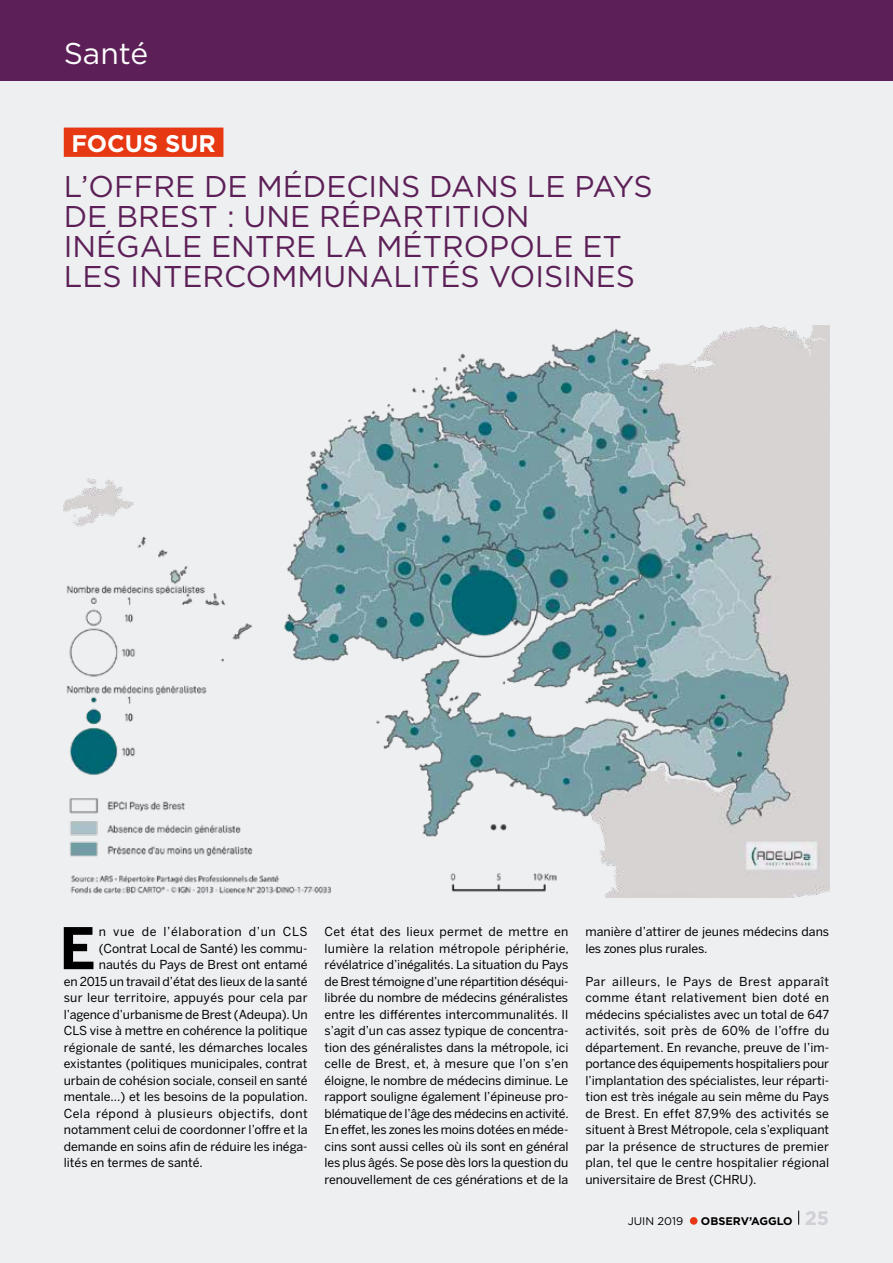
<style>
.page{position:relative;width:893px;height:1263px;background:#eeeff1}
.page>*{position:absolute;margin:0;border:0;box-sizing:border-box;transform-origin:0 0}
.t1{font:700 56.85px "Benton Sans";color:#000}
.t2{font:30px/30px "Gotham";color:#5c1f57}
.t3{font:30px "Gotham";color:#fff}
.t4{font:700 24px "Gotham";letter-spacing:-.005em;color:#fff}
.t5{font:12.3px/16.5px "Benton Sans";color:#000;text-align:justify}
.t6{font:12.3px "Benton Sans";letter-spacing:.02em;color:#000}
.t7{font:12.3px "Benton Sans";letter-spacing:.035em;color:#000}
.t8{font:12.3px "Benton Sans";letter-spacing:.05em;color:#000}
.t9{font:700 11.1px "Gotham";color:#000}
.t10{font:11.1px "Gotham";color:#000}
.s1{font-size:19.5px;color:#d0d0d6}
</style>
<div class="page">
<div style="left:690px;top:1217px;width:8px;height:8px;background:#e63812;border-radius:50%"></div>
<svg style="left:798px;top:1211px;width:1px;height:14px"></svg>
<div style="left:64px;top:128px;width:159px;height:29px;background:#e63812"></div>
<img style="left:64px;top:326px;width:765px;height:572px">
<div style="left:0;top:0;width:893px;height:81px;background:#5c1f57"></div>
<h2 class="t3" style="left:64px;top:34px;width:86px">Santé</h2>
<h3 class="t4" style="left:71px;top:127px;width:146px">FOCUS SUR</h3>
<h2 class="t2" style="left:64px;top:170px;width:590px">L’OFFRE DE MÉDECINS DANS LE PAYS<br>DE BREST : UNE RÉPARTITION<br>INÉGALE ENTRE LA MÉTROPOLE ET<br>LES INTERCOMMUNALITÉS VOISINES</h2>
<h1 class="t1" style="left:59px;top:914px;width:38px">E</h1>
<p class="t8" style="left:99px;top:924px;width:210px">n vue de l’élaboration d’un CLS</p>
<p class="t5" style="left:99px;top:940px;width:210px">(Contrat Local de Santé) les commu-</p>
<p class="t5" style="left:99px;top:956px;width:210px">nautés du Pays de Brest ont entamé</p>
<p class="t5" style="left:64px;top:973px;width:245px">en 2015 un travail d’état des lieux de la santé</p>
<p class="t6" style="left:64px;top:990px;width:245px">sur leur territoire, appuyés pour cela par</p>
<p class="t5" style="left:64px;top:1006px;width:245px">l’agence d’urbanisme de Brest (Adeupa). Un</p>
<p class="t5" style="left:64px;top:1022px;width:245px">CLS vise à mettre en cohérence la politique</p>
<p class="t5" style="left:64px;top:1039px;width:245px">régionale de santé, les démarches locales</p>
<p class="t5" style="left:64px;top:1055px;width:245px">existantes (politiques municipales, contrat</p>
<p class="t5" style="left:64px;top:1072px;width:245px">urbain de cohésion sociale, conseil en santé</p>
<p class="t5" style="left:64px;top:1088px;width:246px">mentale...) et les besoins de la population.</p>
<p class="t7" style="left:64px;top:1106px;width:245px">Cela répond à plusieurs objectifs, dont</p>
<p class="t5" style="left:64px;top:1121px;width:245px">notamment celui de coordonner l’offre et la</p>
<p class="t5" style="left:64px;top:1138px;width:245px">demande en soins afin de réduire les inéga-</p>
<p class="t5" style="left:64px;top:1154px;width:141px">lités en termes de santé.</p>
<p class="t5" style="left:325px;top:923px;width:246px">Cet état des lieux permet de mettre en lumière la relation métropole périphérie, révélatrice d’inégalités. La situation du Pays de Brest témoigne d’une répartition déséqui&shy;librée du nombre de médecins généralistes entre les différentes intercommunalités. Il s’agit d’un cas assez typique de concentra&shy;tion des généralistes dans la métropole, ici celle de Brest, et, à mesure que l’on s’en éloigne, le nombre de médecins diminue. Le rapport souligne également l’épineuse pro&shy;blématique de l’âge des médecins en activité.<br>En effet, les zones les moins dotées en méde&shy;cins sont aussi celles où ils sont en général les plus âgés. Se pose dès lors la question du renouvellement de ces générations et de la</p>
<p class="t5" style="left:585px;top:923px;width:245px">manière d’attirer de jeunes médecins dans les zones plus rurales.</p>
<p class="t5" style="left:585px;top:973px;width:245px">Par ailleurs, le Pays de Brest apparaît comme étant relativement bien doté en médecins spécialistes avec un total de 647 activités, soit près de 60% de l’offre du département. En revanche, preuve de l’im&shy;portance des équipements hospitaliers pour l’implantation des spécialistes, leur réparti&shy;tion est très inégale au sein même du Pays de Brest. En effet 87,9% des activités se situent à Brest Métropole, cela s’expliquant par la présence de structures de premier plan, tel que le centre hospitalier régional universitaire de Brest (CHRU).</p>
<p class="t10" style="left:628px;top:1214px;width:57px">JUIN 2019</p>
<p class="t9" style="left:701px;top:1213px;width:130px">OBSERV’AGGLO <span class="s1">25</span></p>
</div>
